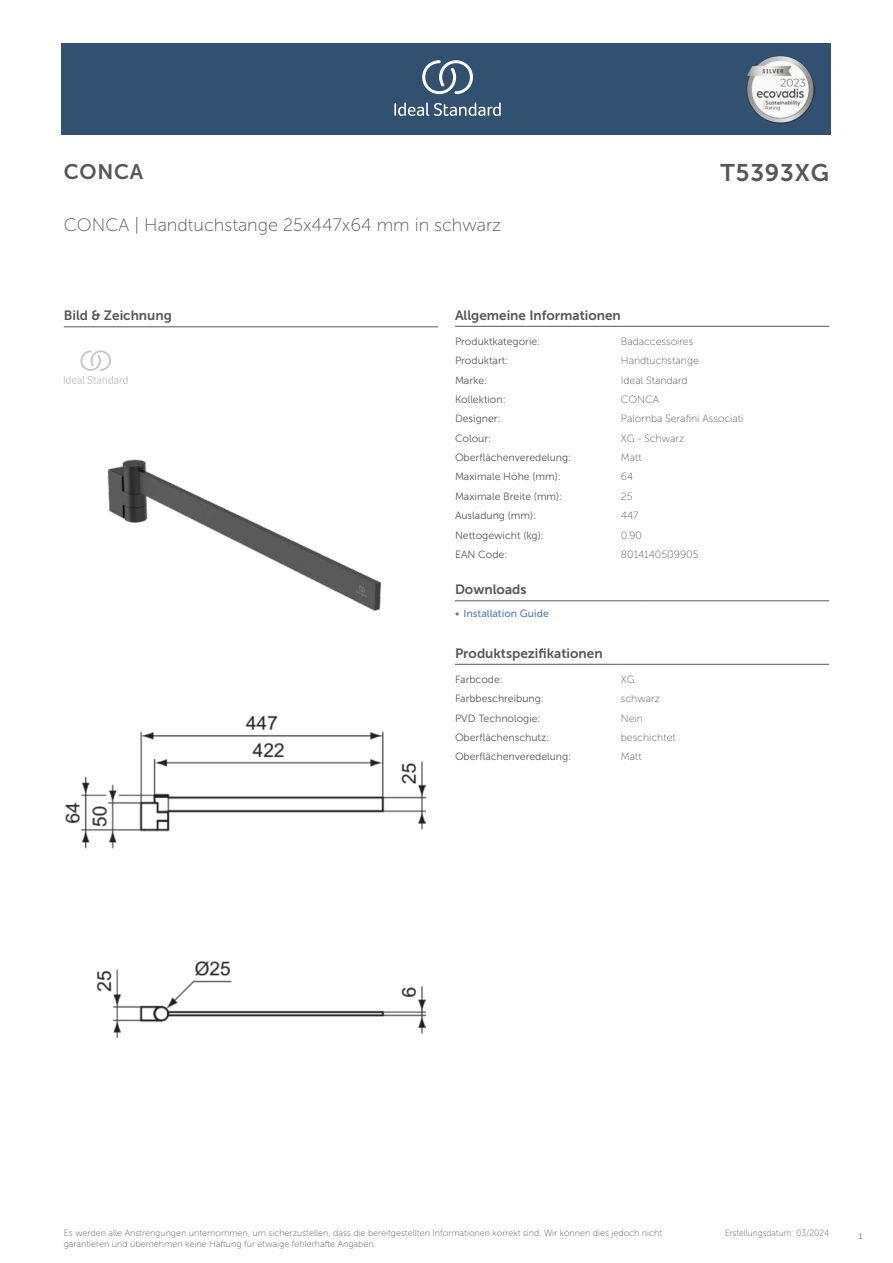
<style>
.page{position:relative;width:893px;height:1263px;background:#fff}
.page>*{position:absolute;margin:0;border:0;box-sizing:border-box;transform-origin:0 0}
.t1{font:24px "Museo Sans 700";letter-spacing:.035em;color:#575756}
.t2{font:21px "Museo Sans 700";letter-spacing:.035em;color:#575756}
.t3{font:18px "Museo Sans 100";color:#575756}
.t4{font:13.5px "Museo Sans 700";color:#575756}
.t5{font:10.5px "Museo Sans 300";color:#575756}
.t6{font:10.5px "Museo Sans 100";color:#575756}
.t7{font:10.5px "Museo Sans 500";color:#5b7ebf}
.t8{font:9px/10.8px "Museo Sans 100";color:#575756}
.t9{font:9px "Museo Sans 100";color:#575756;scale:.95 1}
.t10{font:300 9px "Calibri";color:#575756;scale:.95 1}
</style>
<div class="page">
<div style="left:62px;top:43px;width:769px;height:91px;background:#325070"></div>
<hr style="left:455px;top:326px;width:166px;height:1px;background:#575756">
<hr style="left:621px;top:326px;width:208px;height:1px;background:#575756">
<hr style="left:455px;top:600px;width:187px;height:1px;background:#575756">
<hr style="left:642px;top:600px;width:187px;height:1px;background:#575756">
<hr style="left:455px;top:664px;width:166px;height:1px;background:#575756">
<hr style="left:621px;top:664px;width:208px;height:1px;background:#575756">
<img style="left:65px;top:715px;width:360px;height:322px">
<hr style="left:64px;top:327px;width:374px;height:1px;background:#575756">
<svg style="left:64px;top:350px;width:64px;height:34px"></svg>
<img style="left:107px;top:459px;width:275px;height:152px">
<svg style="left:394px;top:102px;width:107px;height:14px"></svg>
<svg style="left:422px;top:60px;width:51px;height:34px"></svg>
<img style="left:746px;top:56px;width:68px;height:67px">
<h2 class="t2" style="left:64px;top:160px;width:81px">CONCA</h2>
<h1 class="t1" style="left:720px;top:160px;width:110px">T5393XG</h1>
<h3 class="t3" style="left:64px;top:215px;width:439px">CONCA | Handtuchstange 25x447x64 mm in schwarz</h3>
<p class="t4" style="left:64px;top:308px;width:110px">Bild &amp; Zeichnung</p>
<p class="t4" style="left:455px;top:308px;width:167px">Allgemeine Informationen</p>
<p class="t5" style="left:455px;top:336px;width:87px">Produktkategorie:</p>
<p class="t6" style="left:621px;top:336px;width:74px">Badaccessoires</p>
<p class="t5" style="left:455px;top:355px;width:55px">Produktart:</p>
<p class="t6" style="left:621px;top:355px;width:80px">Handtuchstange</p>
<p class="t5" style="left:455px;top:374px;width:34px">Marke:</p>
<p class="t6" style="left:621px;top:374px;width:68px">Ideal Standard</p>
<p class="t5" style="left:455px;top:394px;width:52px">Kollektion:</p>
<p class="t6" style="left:621px;top:394px;width:40px">CONCA</p>
<p class="t5" style="left:455px;top:413px;width:47px">Designer:</p>
<p class="t6" style="left:621px;top:413px;width:124px">Palomba Serafini Associati</p>
<p class="t5" style="left:455px;top:432px;width:38px">Colour:</p>
<p class="t6" style="left:621px;top:433px;width:65px">XG - Schwarz</p>
<p class="t5" style="left:455px;top:452px;width:118px">Oberflächenveredelung:</p>
<p class="t6" style="left:621px;top:452px;width:22px">Matt</p>
<p class="t5" style="left:455px;top:471px;width:107px">Maximale Höhe (mm):</p>
<p class="t6" style="left:621px;top:471px;width:14px">64</p>
<p class="t5" style="left:455px;top:491px;width:109px">Maximale Breite (mm):</p>
<p class="t6" style="left:621px;top:491px;width:13px">25</p>
<p class="t5" style="left:455px;top:510px;width:83px">Ausladung (mm):</p>
<p class="t6" style="left:621px;top:510px;width:19px">447</p>
<p class="t5" style="left:455px;top:529px;width:90px">Nettogewicht (kg):</p>
<p class="t6" style="left:621px;top:529px;width:23px">0.90</p>
<p class="t5" style="left:455px;top:549px;width:54px">EAN Code:</p>
<p class="t6" style="left:621px;top:549px;width:79px">8014140509905</p>
<p class="t4" style="left:455px;top:582px;width:73px">Downloads</p>
<p class="t7" style="left:455px;top:608px;width:95px">• Installation Guide</p>
<p class="t4" style="left:455px;top:646px;width:149px">Produktspezifikationen</p>
<p class="t5" style="left:455px;top:674px;width:49px">Farbcode:</p>
<p class="t6" style="left:621px;top:674px;width:15px">XG</p>
<p class="t5" style="left:455px;top:693px;width:90px">Farbbeschreibung:</p>
<p class="t6" style="left:621px;top:693px;width:41px">schwarz</p>
<p class="t5" style="left:455px;top:712px;width:87px">PVD Technologie:</p>
<p class="t6" style="left:621px;top:712px;width:24px">Nein</p>
<p class="t5" style="left:455px;top:732px;width:96px">Oberflächenschutz:</p>
<p class="t6" style="left:621px;top:732px;width:57px">beschichtet</p>
<p class="t5" style="left:455px;top:751px;width:118px">Oberflächenveredelung:</p>
<p class="t6" style="left:621px;top:751px;width:22px">Matt</p>
<p class="t8" style="left:64px;top:1227px;width:600px">Es werden alle Anstrengungen unternommen, um sicherzustellen, dass die bereitgestellten Informationen korrekt sind. Wir können dies jedoch nicht garantieren und übernehmen keine Haftung für etwaige fehlerhafte Angaben.</p>
<p class="t9" style="left:725px;top:1228px;width:111px">Erstellungsdatum: 03/2024</p>
<p class="t10" style="left:858px;top:1230px;width:6px">1</p>
</div>
